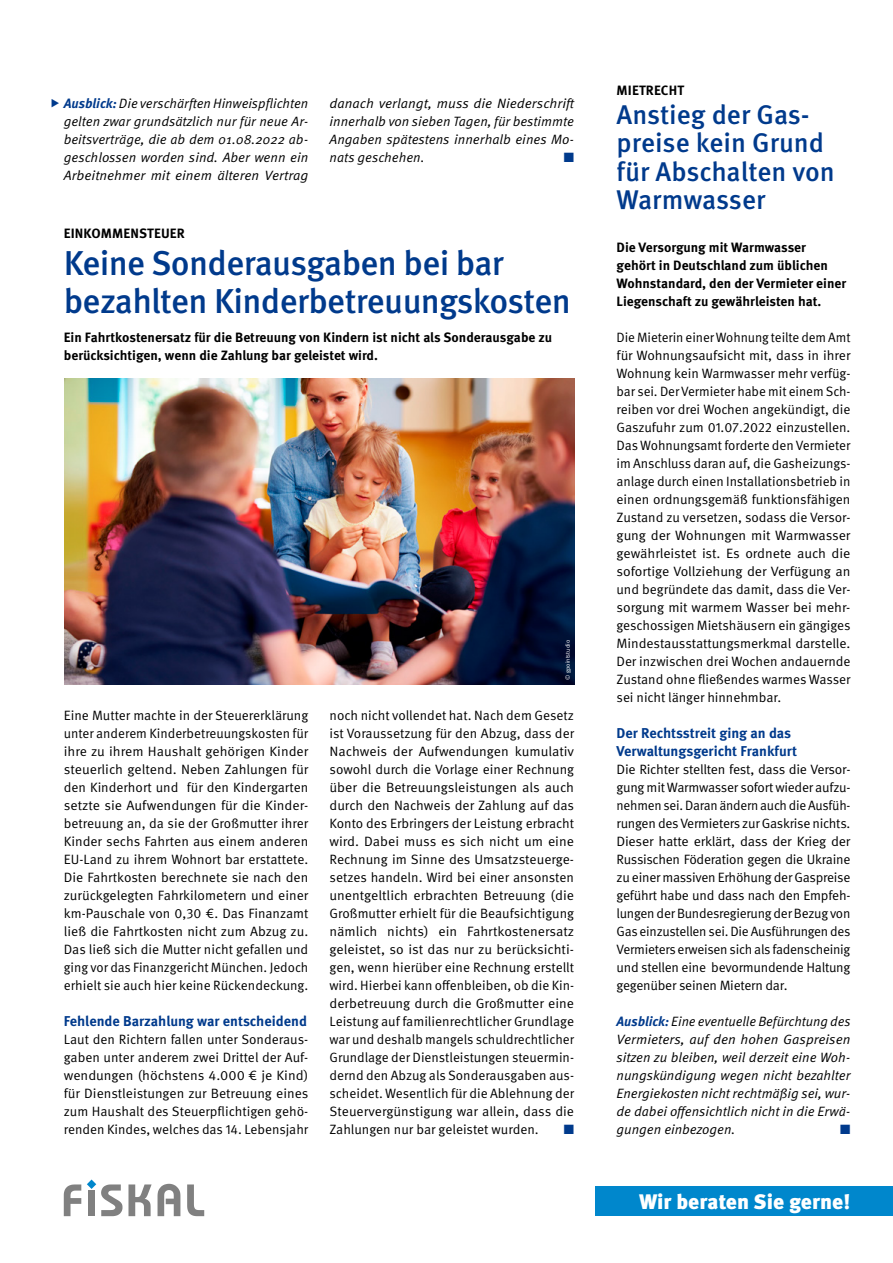
<style>
.page{position:relative;width:893px;height:1263px;background:#fff}
.page>*{position:absolute;margin:0;border:0;box-sizing:border-box;transform-origin:0 0}
.t1{font:500 34.5px/37.5px "Meta OT";letter-spacing:-.02em;color:#003a8c}
.t2{font:500 27px/28.5px "Meta OT";color:#003a8c}
.t3{font:900 21px "Meta OT";color:#fff}
.t4{font:700 14.25px/18px "Meta OT";color:#003a8c}
.t5{font:13.5px/18px "Meta OT";letter-spacing:-.005em;color:#000;text-align:justify}
.t6{font:italic 13.5px/18px "Meta OT";color:#000;text-align:justify}
.t7{font:700 13.5px/18px "Meta OT";color:#000}
.t8{font:13.5px "Zapf Dingbats ITC";color:#003a8c}
.t9{font:6px "Meta OT";color:#fff}
.s1{font-weight:700;color:#003a8c}
</style>
<div class="page">
<div style="left:595px;top:1186px;width:298px;height:30px;background:#0087cc"></div>
<svg style="left:64px;top:1184px;width:17px;height:32px"></svg>
<svg style="left:87px;top:1179px;width:65px;height:37px"></svg>
<svg style="left:158px;top:1184px;width:22px;height:32px"></svg>
<svg style="left:187px;top:1184px;width:17px;height:32px"></svg>
<img style="left:65px;top:378px;width:509px;height:306px">
<p class="t6" style="left:64px;top:95px;width:246px"><span class="s1">Ausblick:</span> Die verschärften Hinweispflichten gelten zwar grundsätzlich nur für neue Ar&shy;beitsverträge, die ab dem 01.08.2022 ab&shy;geschlossen worden sind. Aber wenn ein Arbeitnehmer mit einem älteren Vertrag</p>
<p class="t6" style="left:330px;top:95px;width:246px">danach verlangt, muss die Niederschrift innerhalb von sieben Tagen, für bestimmte Angaben spätestens innerhalb eines Mo&shy;nats geschehen.</p>
<p class="t8" style="left:564px;top:151px;width:12px">■</p>
<p class="t7" style="left:64px;top:225px;width:122px">EINKOMMENSTEUER</p>
<h1 class="t1" style="left:64px;top:246px;width:509px">Keine Sonderausgaben bei bar bezahlten Kinderbetreuungskosten</h1>
<p class="t7" style="left:64px;top:329px;width:490px">Ein Fahrtkostenersatz für die Betreuung von Kindern ist nicht als Sonderausgabe zu berücksichtigen, wenn die Zahlung bar geleistet wird.</p>
<p class="t5" style="left:64px;top:707px;width:246px">Eine Mutter machte in der Steuererklärung unter anderem Kinderbetreuungskosten für ihre zu ihrem Haushalt gehörigen Kinder steuerlich geltend. Neben Zahlungen für den Kinderhort und für den Kindergarten setzte sie Aufwendungen für die Kinder&shy;betreuung an, da sie der Großmutter ihrer Kinder sechs Fahrten aus einem anderen EU-Land zu ihrem Wohnort bar erstattete.<br>Die Fahrtkosten berechnete sie nach den zurückgelegten Fahrkilometern und einer km-Pauschale von 0,30 €. Das Finanzamt ließ die Fahrtkosten nicht zum Abzug zu.<br>Das ließ sich die Mutter nicht gefallen und ging vor das Finanzgericht München. Jedoch erhielt sie auch hier keine Rückendeckung.</p>
<p class="t4" style="left:64px;top:1013px;width:245px">Fehlende Barzahlung war entscheidend</p>
<p class="t5" style="left:64px;top:1031px;width:246px">Laut den Richtern fallen unter Sonderaus&shy;gaben unter anderem zwei Drittel der Auf&shy;wendungen (höchstens 4.000 € je Kind) für Dienstleistungen zur Betreuung eines zum Haushalt des Steuerpflichtigen gehö&shy;renden Kindes, welches das 14. Lebensjahr</p>
<p class="t9" style="left:564px;top:680px;width:41px;rotate:-90deg">© gpointstudio</p>
<p class="t5" style="left:330px;top:707px;width:246px">noch nicht vollendet hat. Nach dem Gesetz ist Voraussetzung für den Abzug, dass der Nachweis der Aufwendungen kumulativ sowohl durch die Vorlage einer Rechnung über die Betreuungsleistungen als auch durch den Nachweis der Zahlung auf das Konto des Erbringers der Leistung erbracht wird. Dabei muss es sich nicht um eine Rechnung im Sinne des Umsatzsteuerge&shy;setzes handeln. Wird bei einer ansonsten unentgeltlich erbrachten Betreuung (die Großmutter erhielt für die Beaufsichtigung nämlich nichts) ein Fahrtkostenersatz geleistet, so ist das nur zu berücksichti&shy;gen, wenn hierüber eine Rechnung erstellt wird. Hierbei kann offenbleiben, ob die Kin&shy;derbetreuung durch die Großmutter eine Leistung auf familienrechtlicher Grundlage war und deshalb mangels schuldrechtlicher Grundlage der Dienstleistungen steuermin&shy;dernd den Abzug als Sonderausgaben aus&shy;scheidet. Wesentlich für die Ablehnung der Steuervergünstigung war allein, dass die Zahlungen nur bar geleistet wurden.</p>
<p class="t8" style="left:564px;top:1123px;width:12px">■</p>
<p class="t7" style="left:617px;top:82px;width:69px">MIETRECHT</p>
<h2 class="t2" style="left:617px;top:101px;width:220px">Anstieg der Gas&shy;preise kein Grund für Abschalten von<br>Warmwasser</h2>
<p class="t7" style="left:617px;top:239px;width:231px">Die Versorgung mit Warmwasser gehört in Deutschland zum üblichen Wohnstandard, den der Vermieter einer Liegenschaft zu gewährleisten hat.</p>
<p class="t5" style="left:617px;top:329px;width:236px">Die Mieterin einer Wohnung teilte dem Amt für Wohnungsaufsicht mit, dass in ihrer Wohnung kein Warmwasser mehr verfüg&shy;bar sei. Der Vermieter habe mit einem Sch&shy;reiben vor drei Wochen angekündigt, die Gaszufuhr zum 01.07.2022 einzustellen.<br>Das Wohnungsamt forderte den Vermieter im Anschluss daran auf, die Gasheizungs&shy;anlage durch einen Installationsbetrieb in einen ordnungsgemäß funktionsfähigen Zustand zu versetzen, sodass die Versor&shy;gung der Wohnungen mit Warmwasser gewährleistet ist. Es ordnete auch die sofortige Vollziehung der Verfügung an und begründete das damit, dass die Ver&shy;sorgung mit warmem Wasser bei mehr&shy;geschossigen Mietshäusern ein gängiges Mindestausstattungsmerkmal darstelle.<br>Der inzwischen drei Wochen andauernde Zustand ohne fließendes warmes Wasser sei nicht länger hinnehmbar.</p>
<p class="t4" style="left:617px;top:725px;width:182px">Der Rechtsstreit ging an das<br>Verwaltungsgericht Frankfurt</p>
<p class="t5" style="left:617px;top:761px;width:235px">Die Richter stellten fest, dass die Versor&shy;gung mit Warmwasser sofort wieder aufzu&shy;nehmen sei. Daran ändern auch die Ausfüh&shy;rungen des Vermieters zur Gaskrise nichts.<br>Dieser hatte erklärt, dass der Krieg der Russischen Föderation gegen die Ukraine zu einer massiven Erhöhung der Gaspreise geführt habe und dass nach den Empfeh&shy;lungen der Bundesregierung der Bezug von Gas einzustellen sei. Die Ausführungen des Vermieters erweisen sich als fadenscheinig und stellen eine bevormundende Haltung gegenüber seinen Mietern dar.</p>
<p class="t6" style="left:617px;top:1013px;width:236px"><span class="s1">Ausblick:</span> Eine eventuelle Befürchtung des Vermieters, auf den hohen Gaspreisen sitzen zu bleiben, weil derzeit eine Woh&shy;nungskündigung wegen nicht bezahlter Energiekosten nicht rechtmäßig sei, wur&shy;de dabei offensichtlich nicht in die Erwä&shy;gungen einbezogen.</p>
<p class="t8" style="left:840px;top:1123px;width:12px">■</p>
<h3 class="t3" style="left:639px;top:1189px;width:213px">Wir beraten Sie gerne!</h3>
</div>
